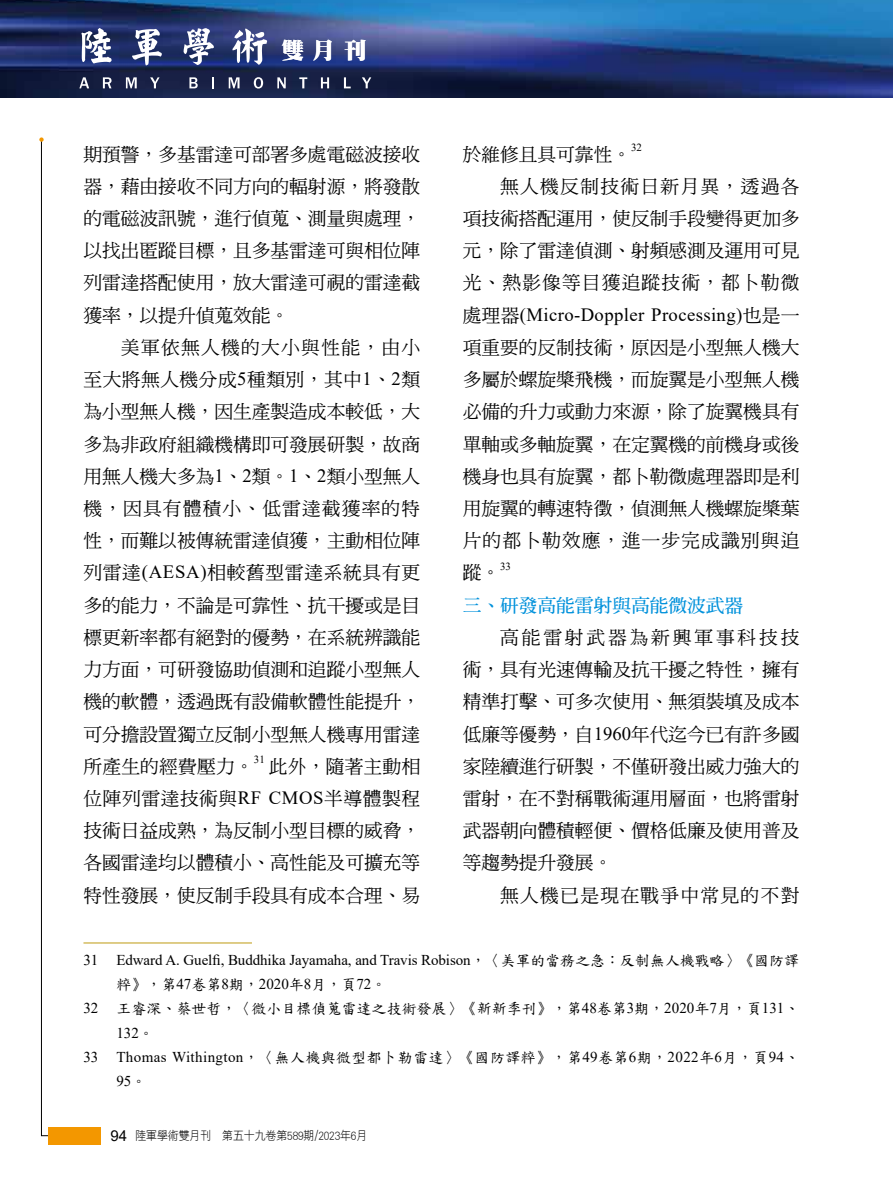
<style>
.page{position:relative;width:893px;height:1191px;background:#fff}
.page>*{position:absolute;margin:0;border:0;box-sizing:border-box;transform-origin:0 0}
.t1{font:22.5px "DF Ming W12 WIN BF";color:#fff}
.t2{font:18.75px/32.2px "DF Ming Md HK BF";color:#000;text-align:justify}
.t3{font:18.75px "Times New Roman";letter-spacing:.02em;color:#000}
.t4{font:18.75px "DF Ming Bd HK BF";color:#0091db}
.t5{font:18.75px "DF Ming Md HK BF";letter-spacing:.07em;color:#000}
.t6{font:15px "Times New Roman";letter-spacing:-.005em;color:#000}
.t7{font:15px/24.2px "DF Kai Shu SB Estd BF";color:#000}
.t8{font:15px "DF Kai Shu SB Estd BF";letter-spacing:.025em;color:#000}
.t9{font:12px "DF Hei Lt HKP BF";color:#000;scale:.9 1}
.t10{font:10.95px "Times New Roman";color:#000}
.s1{font-family:"Times New Roman"}
.s2{font-family:"DF Ming Md HK BF"}
.s3{font-family:"DF Kai Shu SB Estd BF"}
.s4{font-family:"Arial";font-size:15px}
</style>
<div class="page">
<img style="left:0;top:0;width:893px;height:97px">
<svg style="left:79px;top:77px;width:10px;height:11px"></svg>
<svg style="left:103px;top:77px;width:9px;height:11px"></svg>
<svg style="left:126px;top:77px;width:11px;height:11px"></svg>
<svg style="left:150px;top:77px;width:10px;height:11px"></svg>
<svg style="left:189px;top:77px;width:9px;height:11px"></svg>
<svg style="left:212px;top:77px;width:2px;height:11px"></svg>
<svg style="left:229px;top:77px;width:11px;height:11px"></svg>
<svg style="left:254px;top:77px;width:9px;height:12px"></svg>
<svg style="left:277px;top:77px;width:9px;height:11px"></svg>
<svg style="left:299px;top:77px;width:8px;height:11px"></svg>
<svg style="left:321px;top:77px;width:8px;height:11px"></svg>
<svg style="left:344px;top:77px;width:7px;height:11px"></svg>
<svg style="left:362px;top:77px;width:9px;height:11px"></svg>
<svg style="left:81px;top:28px;width:31px;height:35px"></svg>
<svg style="left:132px;top:29px;width:30px;height:37px"></svg>
<svg style="left:184px;top:28px;width:30px;height:37px"></svg>
<svg style="left:232px;top:29px;width:35px;height:36px"></svg>
<svg style="left:41px;top:142px;width:48px;height:994px"></svg>
<div style="left:48px;top:1127px;width:53px;height:17px;background:#f39700"></div>
<svg style="left:39px;top:137px;width:5px;height:5px"></svg>
<hr style="left:83px;top:942px;width:169px;height:1px;background:#be9a11">
<p class="t1" style="left:282px;top:39px;width:87px">雙月刊</p>
<p class="t2" style="left:83px;top:138px;width:338px">期預警，多基雷達可部署多處電磁波接收器，藉由接收不同方向的輻射源，將發散的電磁波訊號，進行偵蒐、測量與處理，以找出匿蹤目標，且多基雷達可與相位陣列雷達搭配使用，放大雷達可視的雷達截獲率，以提升偵蒐效能。</p>
<p class="t2" style="left:83px;top:331px;width:338px;text-indent:38px">美軍依無人機的大小與性能，由小至大將無人機分成<span class="s1">5</span>種類別，其中<span class="s1">1</span>、<span class="s1">2</span>類為小型無人機，因生產製造成本較低，大多為非政府組織機構即可發展研製，故商用無人機大多為<span class="s1">1</span>、<span class="s1">2</span>類。<span class="s1">1</span>、<span class="s1">2</span>類小型無人機，因具有體積小、低雷達截獲率的特性，而難以被傳統雷達偵獲，主動相位陣列雷達<span class="s1">(AESA)</span>相較舊型雷達系統具有更多的能力，不論是可靠性、抗干擾或是目標更新率都有絕對的優勢，在系統辨識能力方面，可研發協助偵測和追蹤小型無人機的軟體，透過既有設備軟體性能提升，可分擔設置獨立反制小型無人機專用雷達所產生的經費壓力。</p>
<p class="t10" style="left:254px;top:751px;width:13px">31</p>
<p class="t2" style="left:83px;top:750px;width:338px;text-indent:185px">此外，隨著主動相位陣列雷達技術與<span class="s1">RF CMOS</span>半導體製程技術日益成熟，為反制小型目標的威脅，各國雷達均以體積小、高性能及可擴充等特性發展，使反制手段具有成本合理、易</p>
<p class="t2" style="left:463px;top:138px;width:170px">於維修且具可靠性。</p>
<p class="t10" style="left:631px;top:140px;width:12px">32</p>
<p class="t2" style="left:463px;top:170px;width:338px;text-indent:38px">無人機反制技術日新月異，透過各項技術搭配運用，使反制手段變得更加多元，除了雷達偵測、射頻感測及運用可見光、熱影像等目獲追蹤技術，都卜勒微</p>
<p class="t3" style="left:463px;top:301px;width:338px"><span class="s2">處理器</span>(Micro-Doppler Processing)<span class="s2">也是一</span></p>
<p class="t2" style="left:463px;top:331px;width:338px">項重要的反制技術，原因是小型無人機大多屬於螺旋槳飛機，而旋翼是小型無人機必備的升力或動力來源，除了旋翼機具有單軸或多軸旋翼，在定翼機的前機身或後機身也具有旋翼，都卜勒微處理器即是利用旋翼的轉速特徵，偵測無人機螺旋槳葉片的都卜勒效應，進一步完成識別與追蹤。</p>
<p class="t10" style="left:500px;top:558px;width:12px">33</p>
<p class="t4" style="left:463px;top:595px;width:282px">三、研發高能雷射與高能微波武器</p>
<p class="t2" style="left:463px;top:621px;width:338px;text-indent:38px">高能雷射武器為新興軍事科技技術，具有光速傳輸及抗干擾之特性，擁有精準打擊、可多次使用、無須裝填及成本低廉等優勢，自<span class="s1">1960</span>年代迄今已有許多國家陸續進行研製，不僅研發出威力強大的雷射，在不對稱戰術運用層面，也將雷射武器朝向體積輕便、價格低廉及使用普及等趨勢提升發展。</p>
<p class="t5" style="left:500px;top:885px;width:301px">無人機已是現在戰爭中常見的不對</p>
<p class="t6" style="left:83px;top:949px;width:725px">31 Edward A. Guelfi, Buddhika Jayamaha, and Travis Robison<span class="s3">，〈美軍的當務之急：反制無人機戰略〉《國防譯</span></p>
<p class="t7" style="left:83px;top:972px;width:717px;text-indent:33px">粹》，第<span class="s1">47</span>卷第<span class="s1">8</span>期，<span class="s1">2020</span>年<span class="s1">8</span>月，頁<span class="s1">72</span>。<br><span class="s1">32</span> 王睿深、蔡世哲，〈微小目標偵蒐雷達之技術發展〉《新新季刊》，第<span class="s1">48</span>卷第<span class="s1">3</span>期，<span class="s1">2020</span>年<span class="s1">7</span>月，頁<span class="s1">131</span>、</p>
<p class="t6" style="left:116px;top:1022px;width:39px">132<span class="s3">。</span></p>
<p class="t8" style="left:83px;top:1049px;width:717px"><span class="s1">33 Thomas Withington</span>，〈無人機與微型都卜勒雷達〉《國防譯粹》，第<span class="s1">49</span>卷第<span class="s1">6</span>期，<span class="s1">2022</span>年<span class="s1">6</span>月，頁<span class="s1">94</span>、</p>
<p class="t6" style="left:116px;top:1070px;width:31px">95<span class="s3">。</span></p>
<p class="t9" style="left:111px;top:1129px;width:287px"><span class="s4">94</span> 陸軍學術雙月刊　第五十九卷第589期/2023年6月</p>
</div>
